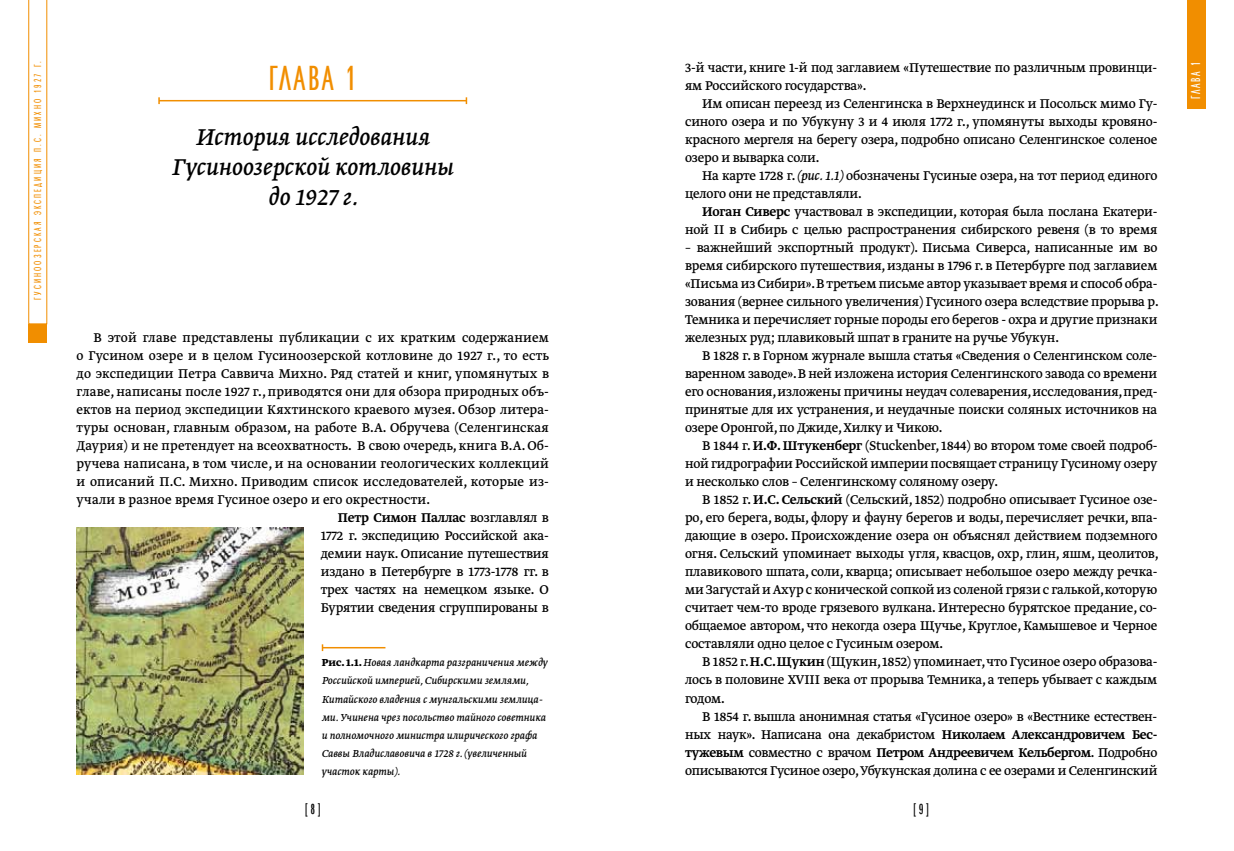
<style>
.page{position:relative;width:1234px;height:851px;background:#fff}
.page>*{position:absolute;margin:0;border:0;box-sizing:border-box;transform-origin:0 0}
.t1{font:36px "Maxima Cyr TCY Ligh Comp";color:#f18e00;scale:.95 1}
.t2{font:italic 27px/30px "Greta Text Pro";color:#000;text-align:center;scale:.95 1}
.t3{font:15px/18px "Greta Text Pro";letter-spacing:-.01em;color:#000;text-align:justify;scale:.95 1}
.t4{font:15px "Greta Text Pro";letter-spacing:.01em;color:#000;scale:.95 1}
.t5{font:500 15px "Greta Text Pro";letter-spacing:-.01em;color:#000;scale:.95 1}
.t6{font:15px "Maxima Cyr TCY Ligh Comp";color:#000;scale:.95 1}
.t7{font:13.5px "Maxima Cyr TCY Ligh Comp";letter-spacing:.13em;color:#fff;scale:.95 1}
.t8{font:italic 12px/18px "Greta Text Pro";color:#000;scale:.95 1}
.t9{font:10.5px "Maxima Cyr TCY Ligh Comp";letter-spacing:.22em;color:#f18e00;scale:.95 1}
.s1{font-style:italic}
.s2{font-weight:500}
.s3{font-weight:400}
.s4{font-weight:700;font-style:normal}
</style>
<div class="page">
<svg style="left:28px;top:0;width:19px;height:324px"></svg>
<div style="left:29px;top:324px;width:18px;height:18px;background:#f18e00"></div>
<div style="left:1186px;top:0;width:18px;height:108px;background:#f18e00"></div>
<hr style="left:159px;top:100px;width:307px;height:1px;background:#f18e00">
<svg style="left:158px;top:97px;width:2px;height:7px"></svg>
<svg style="left:465px;top:97px;width:2px;height:7px"></svg>
<hr style="left:322px;top:646px;width:63px;height:2px;background:#f18e00">
<img style="left:77px;top:527px;width:227px;height:247px">
<p class="t3" style="left:685px;top:59px;width:498px">3-й части, книге 1-й под заглавием «Путешествие по различным провинци&shy;ям Российского государства».</p>
<p class="t3" style="left:685px;top:95px;width:498px;text-indent:17px">Им описан переезд из Селенгинска в Верхнеудинск и Посольск мимо Гу&shy;синого озера и по Убукуну 3 и 4 июля 1772 г., упомянуты выходы кровяно&shy;красного мергеля на берегу озера, подробно описано Селенгинское соленое озеро и выварка соли.</p>
<p class="t3" style="left:685px;top:167px;width:498px;text-indent:17px">На карте 1728 г. <span class="s1">(рис. 1.1)</span> обозначены Гусиные озера, на тот период единого целого они не представляли.</p>
<p class="t3" style="left:685px;top:203px;width:498px;text-align:right"><span class="s2">Иоган Сиверс</span> участвовал в экспедиции, которая была послана Екатери&shy;ной II в Сибирь с целью распространения сибирского ревеня (в то время</p>
<p class="t3" style="left:685px;top:239px;width:500px">– важнейший экспортный продукт). Письма Сиверса, написанные им во время сибирского путешествия, изданы в 1796 г. в Петербурге под заглавием «Письма из Сибири». В третьем письме автор указывает время и способ обра&shy;зования (вернее сильного увеличения) Гусиного озера вследствие прорыва р.<br>Темника и перечисляет горные породы его берегов - охра и другие признаки железных руд; плавиковый шпат в граните на ручье Убукун.</p>
<p class="t3" style="left:685px;top:347px;width:498px;text-indent:17px">В 1828 г. в Горном журнале вышла статья «Сведения о Селенгинском соле&shy;варенном заводе». В ней изложена история Селенгинского завода со времени его основания, изложены причины неудач солеварения, исследования, пред&shy;принятые для их устранения, и неудачные поиски соляных источников на озере Оронгой, по Джиде, Хилку и Чикою.</p>
<p class="t3" style="left:685px;top:437px;width:498px;text-indent:17px">В 1844 г. <span class="s2">И.Ф. Штукенберг</span> (Stuckenber, 1844) во втором томе своей подроб&shy;ной гидрографии Российской империи посвящает страницу Гусиному озеру и несколько слов – Селенгинскому соляному озеру.</p>
<p class="t3" style="left:685px;top:491px;width:500px;text-indent:17px">В 1852 г. <span class="s2">И.С. Сельский</span> (Сельский, 1852) подробно описывает Гусиное озе&shy;ро, его берега, воды, флору и фауну берегов и воды, перечисляет речки, впа&shy;дающие в озеро. Происхождение озера он объяснял действием подземного огня. Сельский упоминает выходы угля, квасцов, охр, глин, яшм, цеолитов, плавикового шпата, соли, кварца; описывает небольшое озеро между речка&shy;ми Загустай и Ахур с конической сопкой из соленой грязи с галькой,которую считает чем-то вроде грязевого вулкана. Интересно бурятское предание, со&shy;общаемое автором, что некогда озера Щучье, Круглое, Камышевое и Черное составляли одно целое с Гусиным озером.</p>
<p class="t3" style="left:685px;top:653px;width:498px;text-indent:17px">В 1852 г. <span class="s2">Н.С. Щукин</span> (Щукин, 1852) упоминает, что Гусиное озеро образова&shy;лось в половине XVIII века от прорыва Темника, а теперь убывает с каждым годом.</p>
<p class="t3" style="left:685px;top:707px;width:498px;text-indent:17px">В 1854 г. вышла анонимная статья «Гусиное озеро» в «Вестнике естествен&shy;ных наук». Написана она декабристом <span class="s2">Николаем Александровичем Бес&shy;тужевым</span> совместно с врачом <span class="s2">Петром Андреевичем Кельбергом</span>. Подробно описываются Гусиное озеро, Убукунская долина с ее озерами и Селенгинский</p>
<p class="t9" style="left:32px;top:300px;width:252px;rotate:-90deg">Гусиноозерская экспедиция П.С. Михно 1927 г.</p>
<p class="t7" style="left:1188px;top:98px;width:41px;rotate:-90deg">Глава 1</p>
<p class="t4" style="left:94px;top:328px;width:480px">В этой главе представлены публикации с их кратким содержанием</p>
<p class="t4" style="left:77px;top:346px;width:498px">о Гусином озере и в целом Гусиноозерской котловине до 1927 г., то есть</p>
<p class="t4" style="left:77px;top:364px;width:498px">до экспедиции Петра Саввича Михно. Ряд статей и книг, упомянутых в</p>
<p class="t4" style="left:77px;top:382px;width:498px">главе, написаны после 1927 г., приводятся они для обзора природных объ-</p>
<p class="t4" style="left:77px;top:400px;width:498px">ектов на период экспедиции Кяхтинского краевого музея. Обзор литера-</p>
<p class="t4" style="left:77px;top:418px;width:498px">туры основан, главным образом, на работе В.А. Обручева (Селенгинская</p>
<p class="t4" style="left:77px;top:436px;width:498px">Даурия) и не претендует на всеохватность. В свою очередь, книга В.А. Об-</p>
<p class="t4" style="left:77px;top:454px;width:498px">ручева написана, в том числе, и на основании геологических коллекций</p>
<p class="t4" style="left:77px;top:472px;width:498px">и описаний П.С. Михно. Приводим список исследователей, которые из-</p>
<p class="t4" style="left:77px;top:490px;width:373px">учали в разное время Гусиное озеро и его окрестности.</p>
<p class="t5" style="left:338px;top:508px;width:224px">Петр Симон Паллас <span class="s3">возглавлял в</span></p>
<p class="t3" style="left:321px;top:527px;width:241px">1772 г. экспедицию Российской ака-</p>
<p class="t3" style="left:321px;top:545px;width:241px">демии наук. Описание путешествия</p>
<p class="t3" style="left:321px;top:563px;width:241px">издано в Петербурге в 1773-1778 гг. в</p>
<p class="t3" style="left:321px;top:581px;width:241px">трех частях на немецком языке. О</p>
<p class="t3" style="left:321px;top:599px;width:241px">Бурятии сведения сгруппированы в</p>
<h1 class="t1" style="left:269px;top:59px;width:94px">Глава 1</h1>
<h2 class="t2" style="left:171px;top:123px;width:298px">История исследования<br>Гусиноозерской котловины до 1927 г.</h2>
<p class="t8" style="left:322px;top:654px;width:239px"><span class="s4">Рис. 1.1.</span> Новая ландкарта разграничения между Российской империей, Сибирскими землями, Китайского владения с мунгальскими землица&shy;ми. Учинена чрез посольство тайного советника и полномочного министра илирического графа Саввы Владиславовича в 1728 г. (увеличенный участок карты).</p>
<p class="t6" style="left:305px;top:801px;width:18px">[ 8 ]</p>
<p class="t6" style="left:913px;top:801px;width:18px">[ 9 ]</p>
</div>
